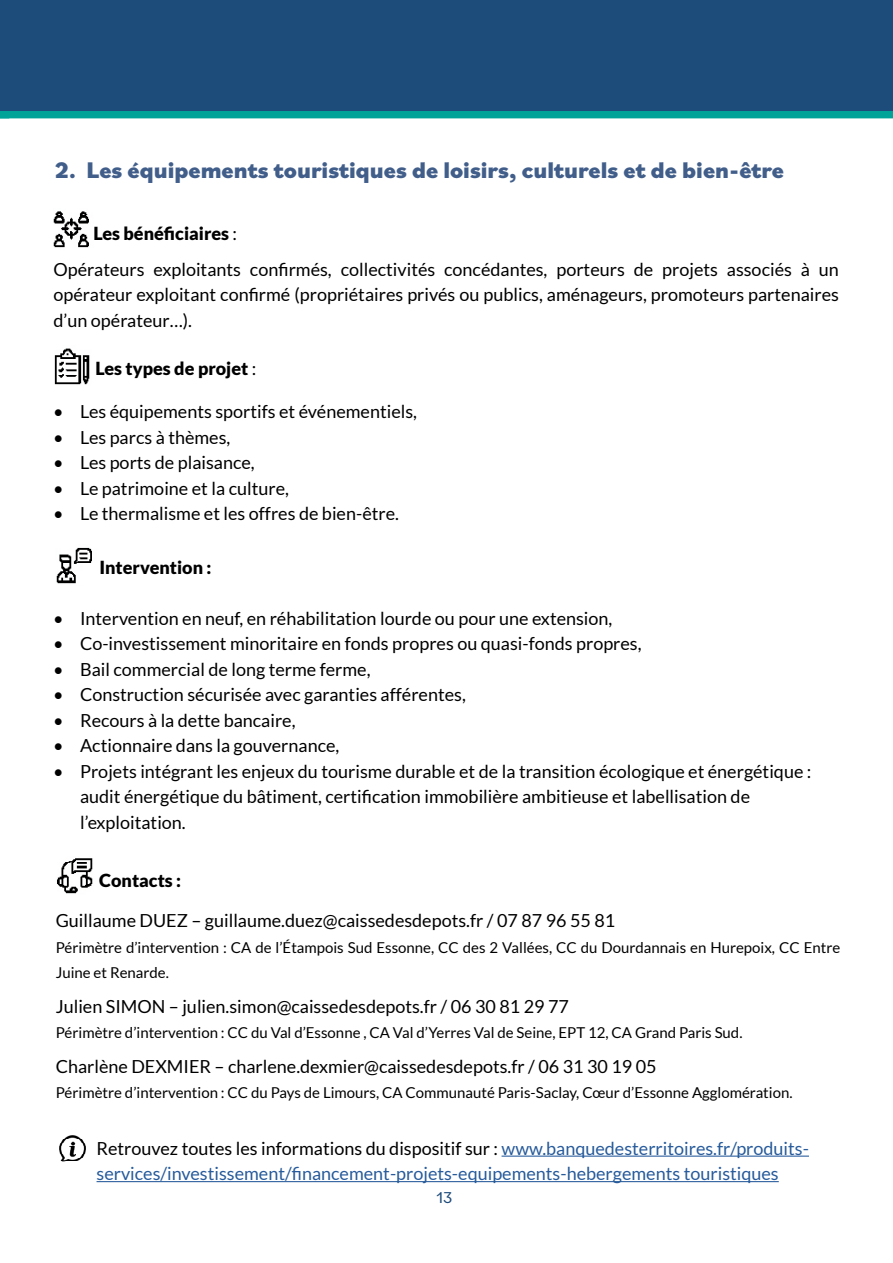
<style>
.page{position:relative;width:893px;height:1263px;background:#fff}
.page>*{position:absolute;margin:0;border:0;box-sizing:border-box;transform-origin:0 0}
.t1{font:800 23.7px "Bilo";color:#415e8a}
.t2{font:18px/25.5px "Lato";color:#000}
.t3{font:18px/25.5px "Lato";color:#275b9b}
.t4{font:900 18px "Lato";color:#000}
.t5{font:16.5px "Bilo";color:#1d4b7a}
.t6{font:15px/25.5px "Lato";color:#000}
.s1{font-weight:900}
.s2{font-weight:400}
.s3{color:#000}
</style>
<div class="page">
<svg style="left:0;top:110px;width:893px;height:8px;background:#039893"></svg>
<img style="left:57px;top:858px;width:36px;height:36px">
<img style="left:59px;top:1135px;width:27px;height:27px">
<img style="left:53px;top:211px;width:36px;height:37px">
<img style="left:54px;top:348px;width:36px;height:37px">
<img style="left:56px;top:547px;width:36px;height:37px">
<hr style="left:502px;top:1155px;width:307px;height:2px;background:#275b9b">
<hr style="left:97px;top:1181px;width:682px;height:1px;background:#275b9b">
<div style="left:0;top:0;width:893px;height:110px;background:#1d4b7a"></div>
<h1 class="t1" style="left:55px;top:154px;width:730px">2. Les équipements touristiques de loisirs, culturels et de bien-être</h1>
<p class="t2" style="left:54px;top:215px;width:787px;line-height:36px;text-indent:40px"><span class="s1">Les bénéficiaires</span> :<br>Opérateurs exploitants confirmés, collectivités concédantes, porteurs de projets associés à un</p>
<p class="t2" style="left:54px;top:282px;width:787px">opérateur exploitant confirmé (propriétaires privés ou publics, aménageurs, promoteurs partenaires d’un opérateur…).</p>
<p class="t4" style="left:95px;top:358px;width:162px">Les types de projet <span class="s2">:</span></p>
<p class="t2" style="left:53px;top:399px;width:365px">• Les équipements sportifs et événementiels,</p>
<p class="t2" style="left:53px;top:425px;width:179px">• Les parcs à thèmes,</p>
<p class="t2" style="left:53px;top:450px;width:203px">• Les ports de plaisance,</p>
<p class="t2" style="left:53px;top:476px;width:237px">• Le patrimoine et la culture,</p>
<p class="t2" style="left:53px;top:501px;width:347px">• Le thermalisme et les offres de bien-être.</p>
<p class="t4" style="left:99px;top:556px;width:114px">Intervention :</p>
<p class="t2" style="left:53px;top:605px;width:561px">• Intervention en neuf, en réhabilitation lourde ou pour une extension,</p>
<p class="t2" style="left:53px;top:631px;width:590px">• Co-investissement minoritaire en fonds propres ou quasi-fonds propres,</p>
<p class="t2" style="left:53px;top:656px;width:319px">• Bail commercial de long terme ferme,</p>
<p class="t2" style="left:53px;top:682px;width:414px">• Construction sécurisée avec garanties afférentes,</p>
<p class="t2" style="left:53px;top:707px;width:244px">• Recours à la dette bancaire,</p>
<p class="t2" style="left:53px;top:733px;width:288px">• Actionnaire dans la gouvernance,</p>
<p class="t2" style="left:80px;top:758px;width:733px;text-indent:-27px">• Projets intégrant les enjeux du tourisme durable et de la transition écologique et énergétique : audit énergétique du bâtiment, certification immobilière ambitieuse et labellisation de l’exploitation.</p>
<p class="t4" style="left:99px;top:869px;width:83px">Contacts :</p>
<p class="t2" style="left:56px;top:908px;width:561px">Guillaume DUEZ – guillaume.duez@caissedesdepots.fr / 07 87 96 55 81</p>
<p class="t6" style="left:56px;top:934px;width:786px">Périmètre d’intervention : CA de l’Étampois Sud Essonne, CC des 2 Vallées, CC du Dourdannais en Hurepoix, CC Entre<br>Juine et Renarde.</p>
<p class="t2" style="left:56px;top:993px;width:515px">Julien SIMON – julien.simon@caissedesdepots.fr / 06 30 81 29 77</p>
<p class="t6" style="left:56px;top:1020px;width:688px">Périmètre d’intervention : CC du Val d’Essonne , CA Val d’Yerres Val de Seine, EPT 12, CA Grand Paris Sud.</p>
<p class="t2" style="left:56px;top:1053px;width:602px">Charlène DEXMIER – charlene.dexmier@caissedesdepots.fr / 06 31 30 19 05</p>
<p class="t6" style="left:56px;top:1080px;width:738px">Périmètre d’intervention : CC du Pays de Limours, CA Communauté Paris-Saclay, Cœur d’Essonne Agglomération.</p>
<p class="t3" style="left:97px;top:1135px;width:714px"><span class="s3">Retrouvez toutes les informations du dispositif sur :</span> www.banquedesterritoires.fr/produits&shy;services/investissement/financement-projets-equipements-hebergements touristiques</p>
<p class="t5" style="left:436px;top:1186px;width:18px">13</p>
</div>
